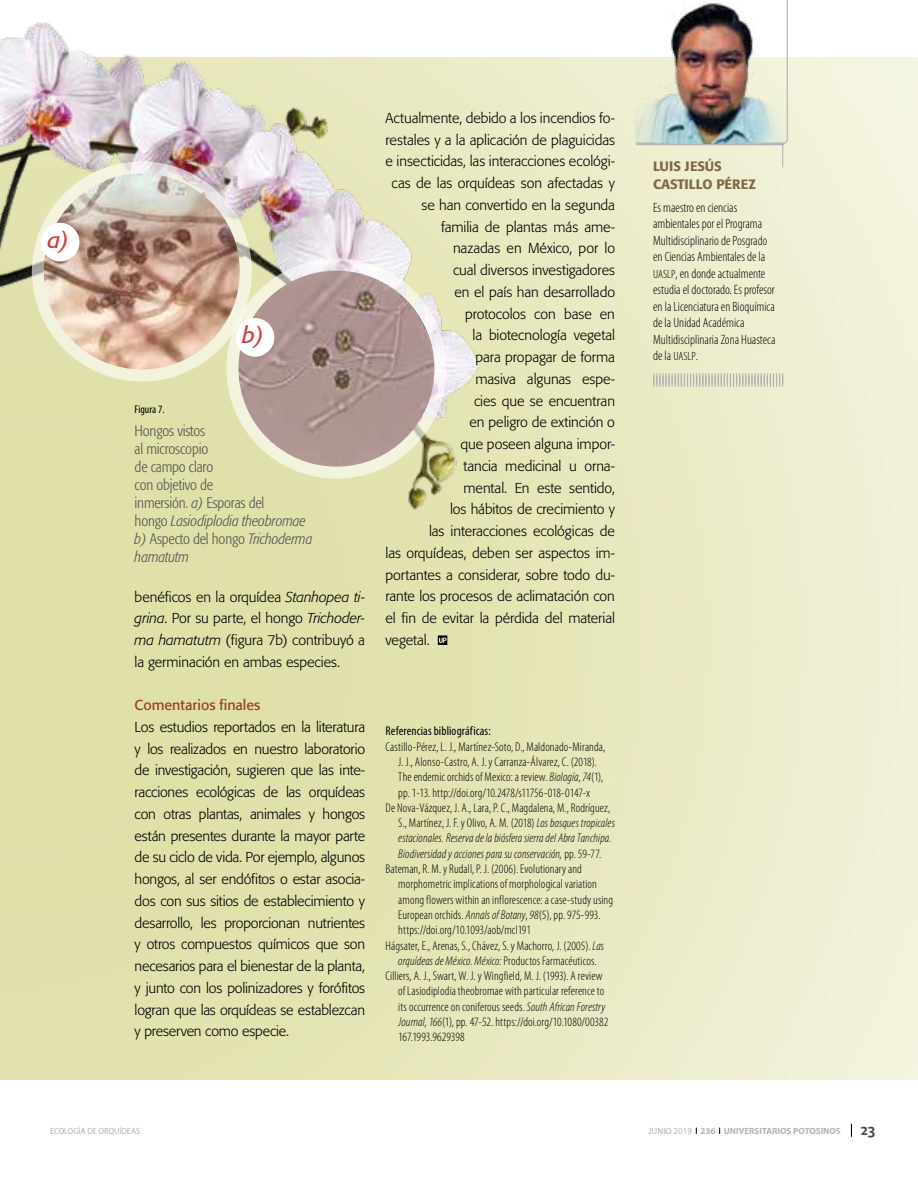
<style>
.page{position:relative;width:918px;height:1188px;background:#fff}
.page>*{position:absolute;margin:0;border:0;box-sizing:border-box;transform-origin:0 0}
.t1{font:italic 22.5px "Formata";color:#cb423d}
.t2{font:300 condensed 15px/18px "Formata";letter-spacing:-.01em;color:#575756}
.t3{font:700 15px "Daxline Pro";color:#4a4a49}
.t4{font:300 14.25px/21.8px "Formata";letter-spacing:-.005em;color:#000;text-align:justify}
.t5{font:14.25px "Formata";color:#983f1b}
.t6{font:300 condensed 13.5px/16.5px "Myriad Pro";color:#000}
.t7{font:500 13.5px/18px "Formata";color:#806743}
.t8{font:300 condensed 12.75px "Myriad Pro";letter-spacing:.005em;color:#000}
.t9{font:italic 300 condensed 12.75px "Myriad Pro";letter-spacing:.005em;color:#000}
.t10{font:condensed 12.75px "Myriad Pro";letter-spacing:.01em;color:#000}
.t11{font:condensed 11.25px "Myriad Pro";color:#000}
.t12{font:700 9px "Myriad Pro";color:#b3b2b2}
.t13{font:semi-condensed 9px "Myriad Pro";color:#b3b2b2}
.s1{font-style:italic}
.s2{font-style:normal}
.s3{font-size:12px}
.s4{font-weight:400}
</style>
<div class="page">
<svg style="left:851px;top:1124px;width:1px;height:13px"></svg>
<img style="left:0;top:22px;width:502px;height:495px">
<svg style="left:653px;top:373px;width:130px;height:14px;background:#d3d2c0"></svg>
<svg style="left:636px;top:144px;width:152px;height:24px;background:#ecebd2"></svg>
<svg style="left:438px;top:635px;width:9px;height:10px"></svg>
<svg style="left:226px;top:259px;width:220px;height:220px;fill:#f3f3df"></svg>
<svg style="left:32px;top:161px;width:220px;height:220px;background:#eceadb"></svg>
<img style="left:238px;top:271px;width:196px;height:196px;border-radius:98px">
<img style="left:44px;top:173px;width:196px;height:196px;border-radius:98px">
<img style="left:636px;top:0;width:154px;height:144px">
<div style="left:41px;top:223px;width:38px;height:38px;background:#fff;border-radius:50%"></div>
<div style="left:236px;top:318px;width:38px;height:39px;background:#fff;border-radius:50%"></div>
<h1 class="t1" style="left:47px;top:226px;width:23px">a)</h1>
<h1 class="t1" style="left:242px;top:322px;width:23px">b)</h1>
<p class="t11" style="left:135px;top:403px;width:31px">Figura 7.</p>
<p class="t2" style="left:135px;top:422px;width:179px">Hongos vistos<br>al microscopio<br>de campo claro<br>con objetivo de<br>inmersión. <span class="s1">a)</span> Esporas del<br>hongo <span class="s1">Lasiodiplodia theobromae b)</span> Aspecto del hongo <span class="s1">Trichoderma hamatutm</span></p>
<p class="t4" style="left:135px;top:586px;width:232px">benéficos en la orquídea <span class="s1">Stanhopea ti&shy;grina</span>. Por su parte, el hongo <span class="s1">Trichoder&shy;ma hamatutm</span> (figura 7b) contribuyó a la germinación en ambas especies.</p>
<p class="t5" style="left:135px;top:697px;width:127px">Comentarios finales</p>
<p class="t4" style="left:135px;top:716px;width:232px">Los estudios reportados en la literatura y los realizados en nuestro laboratorio de investigación, sugieren que las inte&shy;racciones ecológicas de las orquídeas con otras plantas, animales y hongos están presentes durante la mayor parte de su ciclo de vida. Por ejemplo, algunos hongos, al ser endófitos o estar asocia&shy;dos con sus sitios de establecimiento y desarrollo, les proporcionan nutrientes y otros compuestos químicos que son necesarios para el bienestar de la planta, y junto con los polinizadores y forófitos logran que las orquídeas se establezcan y preserven como especie.</p>
<p class="t4" style="left:386px;top:107px;width:231px">Actualmente, debido a los incendios fo-</p>
<p class="t4" style="left:386px;top:129px;width:231px">restales y a la aplicación de plaguicidas</p>
<p class="t4" style="left:386px;top:151px;width:231px">e insecticidas, las interacciones ecológi-</p>
<p class="t4" style="left:392px;top:172px;width:225px">cas de las orquídeas son afectadas y</p>
<p class="t4" style="left:422px;top:194px;width:195px">se han convertido en la segunda</p>
<p class="t4" style="left:441px;top:216px;width:176px">familia de plantas más ame-</p>
<p class="t4" style="left:453px;top:238px;width:163px">nazadas en México, por lo</p>
<p class="t4" style="left:453px;top:259px;width:163px">cual diversos investigadores</p>
<p class="t4" style="left:455px;top:281px;width:162px">en el país han desarrollado</p>
<p class="t4" style="left:465px;top:303px;width:151px">protocolos con base en</p>
<p class="t4" style="left:473px;top:325px;width:144px">la biotecnología vegetal</p>
<p class="t4" style="left:476px;top:346px;width:141px">para propagar de forma</p>
<p class="t4" style="left:476px;top:368px;width:141px">masiva algunas espe-</p>
<p class="t4" style="left:474px;top:390px;width:143px">cies que se encuentran</p>
<p class="t4" style="left:470px;top:412px;width:147px">en peligro de extinción o</p>
<p class="t4" style="left:461px;top:433px;width:156px">que poseen alguna impor-</p>
<p class="t4" style="left:464px;top:455px;width:153px">tancia medicinal u orna-</p>
<p class="t4" style="left:464px;top:477px;width:153px">mental. En este sentido,</p>
<p class="t4" style="left:450px;top:499px;width:166px">los hábitos de crecimiento y</p>
<p class="t4" style="left:429px;top:520px;width:187px">las interacciones ecológicas de</p>
<p class="t4" style="left:386px;top:542px;width:231px">las orquídeas, deben ser aspectos im-</p>
<p class="t4" style="left:386px;top:564px;width:231px">portantes a considerar, sobre todo du-</p>
<p class="t4" style="left:386px;top:586px;width:231px">rante los procesos de aclimatación con</p>
<p class="t4" style="left:386px;top:607px;width:231px">el fin de evitar la pérdida del material</p>
<p class="t4" style="left:386px;top:629px;width:46px">vegetal.</p>
<p class="t10" style="left:386px;top:723px;width:107px">Referencias bibliográficas:</p>
<p class="t8" style="left:386px;top:739px;width:221px">Castillo-Pérez, L. J., Martínez-Soto, D., Maldonado-Miranda,</p>
<p class="t8" style="left:398px;top:754px;width:200px">J. J., Alonso-Castro, A. J. y Carranza-Álvarez, C. (2018).</p>
<p class="t8" style="left:398px;top:769px;width:206px">The endemic orchids of Mexico: a review. <span class="s1">Biología</span>, <span class="s1">74</span>(1),</p>
<p class="t8" style="left:398px;top:785px;width:193px">pp. 1-13. http://doi.org/10.2478/s11756-018-0147-x</p>
<p class="t8" style="left:386px;top:800px;width:226px">De Nova-Vázquez, J. A., Lara, P. C., Magdalena, M., Rodríguez,</p>
<p class="t8" style="left:398px;top:815px;width:218px">S., Martínez, J. F. y Olivo, A. M. (2018) <span class="s1">Los bosques tropicales</span></p>
<p class="t9" style="left:398px;top:831px;width:215px">estacionales. Reserva de la biósfera sierra del Abra Tanchipa.</p>
<p class="t9" style="left:398px;top:846px;width:204px">Biodiversidad y acciones para su conservación, <span class="s2">pp. 59-77.</span></p>
<p class="t8" style="left:386px;top:861px;width:198px">Bateman, R. M. y Rudall, P. J. (2006). Evolutionary and</p>
<p class="t8" style="left:398px;top:877px;width:200px">morphometric implications of morphological variation</p>
<p class="t8" style="left:398px;top:892px;width:216px">among flowers within an inflorescence: a case-study using</p>
<p class="t8" style="left:398px;top:907px;width:204px">European orchids. <span class="s1">Annals of Botany</span>, <span class="s1">98</span>(5), pp. 975-993.</p>
<p class="t8" style="left:398px;top:922px;width:134px">https://doi.org/10.1093/aob/mcl191</p>
<p class="t8" style="left:386px;top:938px;width:220px">Hágsater, E., Arenas, S., Chávez, S. y Machorro, J. (2005). <span class="s1">Las</span></p>
<p class="t9" style="left:398px;top:953px;width:200px">orquídeas de México. México: <span class="s2">Productos Farmacéuticos.</span></p>
<p class="t8" style="left:386px;top:968px;width:218px">Cilliers, A. J., Swart, W. J. y Wingfield, M. J. (1993). A review</p>
<p class="t8" style="left:398px;top:984px;width:207px">of Lasiodiplodia theobromae with particular reference to</p>
<p class="t8" style="left:398px;top:999px;width:209px">its occurrence on coniferous seeds. <span class="s1">South African Forestry</span></p>
<p class="t8" style="left:398px;top:1014px;width:212px"><span class="s1">Journal</span>, <span class="s1">166</span>(1), pp. 47-52. https://doi.org/10.1080/00382</p>
<p class="t8" style="left:398px;top:1030px;width:68px">167.1993.9629398</p>
<p class="t7" style="left:653px;top:157px;width:104px">LUIS JESÚS<br>CASTILLO PÉREZ</p>
<p class="t6" style="left:653px;top:199px;width:124px">Es maestro en ciencias ambientales por el Programa<br>Multidisciplinario de Posgrado en Ciencias Ambientales de la<br><span class="s3">UASLP</span>, en donde actualmente estudia el doctorado. Es profesor en la Licenciatura en Bioquímica de la Unidad Académica<br>Multidisciplinaria Zona Huasteca de la <span class="s3">UASLP</span>.</p>
<p class="t13" style="left:50px;top:1125px;width:91px">ECOLOGÍA DE ORQUÍDEAS</p>
<p class="t12" style="left:648px;top:1125px;width:194px"><span class="s4">JUNIO 2019</span> 236 UNIVERSITARIOS POTOSINOS</p>
<p class="t3" style="left:860px;top:1120px;width:16px">23</p>
</div>
